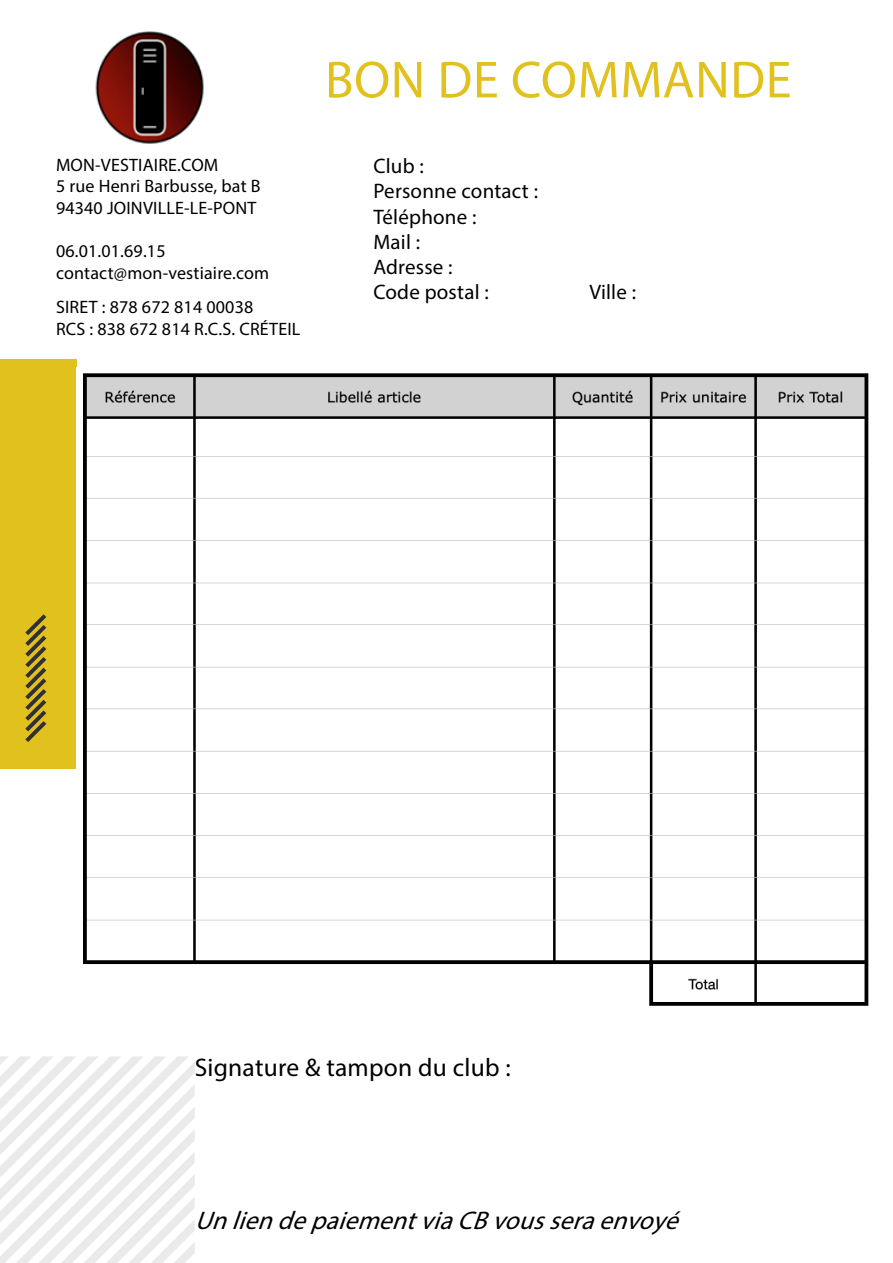
<style>
.page{position:relative;width:893px;height:1263px;background:#fff}
.page>*{position:absolute;margin:0;border:0;box-sizing:border-box;transform-origin:0 0}
.Text_Left_Justify{font:52.5px "Myriad Pro";letter-spacing:.01em;color:#e1c11e}
.t1{font:italic 25.5px "Myriad Pro";color:#000001}
.t2{font:25.5px "Myriad Pro";letter-spacing:.01em;color:#000001}
.t3{font:21px "Myriad Pro";letter-spacing:.01em;color:#000001}
.t4{font:18px "Myriad Pro";letter-spacing:.01em;color:#000001}
</style>
<div class="page">
<div style="left:0;top:359px;width:77px;height:410px;background:#e1c11e"></div>
<svg style="left:25px;top:614px;width:22px;height:128px"></svg>
<img style="left:95px;top:31px;width:109px;height:113px">
<svg style="left:0;top:1056px;width:195px;height:207px"></svg>
<img style="left:83px;top:373px;width:786px;height:633px">
<p class="t4" style="left:56px;top:154px;width:164px">MON-VESTIAIRE.COM</p>
<p class="t4" style="left:56px;top:175px;width:206px">5 rue Henri Barbusse, bat B</p>
<p class="t4" style="left:56px;top:197px;width:202px">94340 JOINVILLE-LE-PONT</p>
<p class="t4" style="left:56px;top:240px;width:111px">06.01.01.69.15</p>
<p class="t4" style="left:56px;top:262px;width:215px">contact@mon-vestiaire.com</p>
<p class="t4" style="left:56px;top:296px;width:199px">SIRET : 878 672 814 00038</p>
<p class="t4" style="left:56px;top:318px;width:246px">RCS : 838 672 814 R.C.S. CRÉTEIL</p>
<p class="Text_Left_Justify" style="left:325px;top:47px;width:468px">BON DE COMMANDE</p>
<p class="t3" style="left:373px;top:153px;width:52px">Club :</p>
<p class="t3" style="left:373px;top:178px;width:166px">Personne contact :</p>
<p class="t3" style="left:373px;top:203px;width:105px">Téléphone :</p>
<p class="t3" style="left:373px;top:229px;width:48px">Mail :</p>
<p class="t3" style="left:373px;top:254px;width:81px">Adresse :</p>
<p class="t3" style="left:373px;top:279px;width:117px">Code postal :</p>
<p class="t3" style="left:589px;top:279px;width:48px">Ville :</p>
<p class="t2" style="left:195px;top:1051px;width:318px">Signature &amp; tampon du club :</p>
<p class="t1" style="left:195px;top:1204px;width:494px">UnliendepaiementviaCBvousseraenvoyé</p>
</div>
